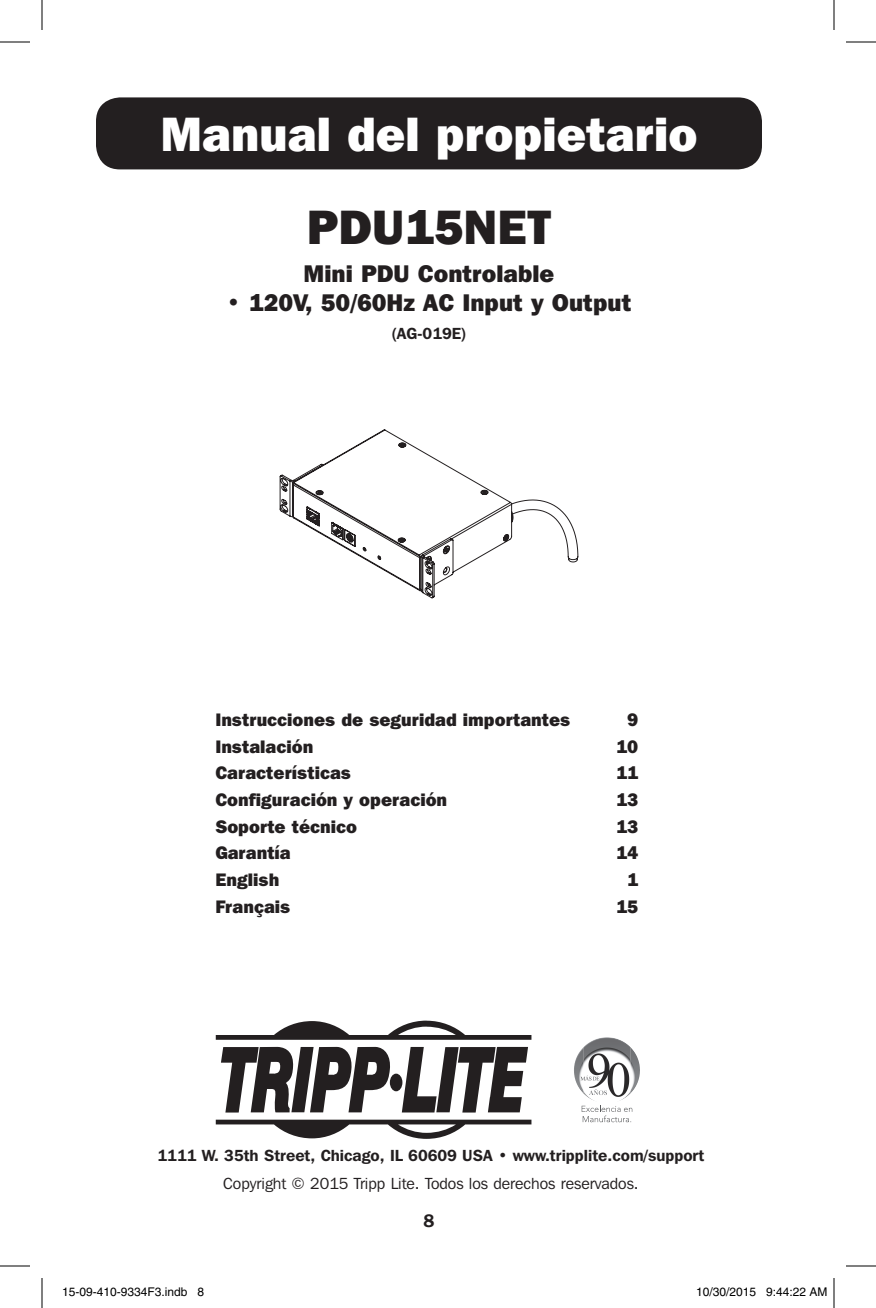
<style>
.page{position:relative;width:876px;height:1308px;background:#fff}
.page>*{position:absolute;margin:0;border:0;box-sizing:border-box;transform-origin:0 0}
.t1{font:800 48px "Franklin Gothic IT Cby BT";color:#fff}
.t2{font:800 48px "Franklin Gothic IT Cby BT";color:#231f20}
.t3{font:800 24px "Franklin Gothic IT Cby BT";color:#231f20}
.t4{font:800 18px "Franklin Gothic IT Cby BT";color:#231f20}
.t5{font:600 18px "Franklin Gothic IT Cby BT";color:#231f20}
.t6{font:600 16px "Franklin Gothic IT Cby BT";color:#231f20}
.t7{font:16px "Franklin Gothic IT Cby BT";color:#231f20}
.t8{font:12px "Helvetica";color:#000}
</style>
<div class="page">
<div style="left:96px;top:97px;width:666px;height:72px;background:#231f20;border-radius:24px"></div>
<div style="left:390px;top:1074px;width:12px;height:17px;background:#231f20;border-radius:50%"></div>
<svg style="left:221px;top:1047px;width:170px;height:66px"></svg>
<svg style="left:402px;top:1047px;width:126px;height:66px"></svg>
<svg style="left:216px;top:1021px;width:315px;height:19px"></svg>
<svg style="left:216px;top:1120px;width:315px;height:19px"></svg>
<svg style="left:279px;top:429px;width:300px;height:170px"></svg>
<img style="left:583px;top:1037px;width:23px;height:62px">
<img style="left:574px;top:1048px;width:9px;height:41px">
<img style="left:631px;top:1052px;width:9px;height:41px">
<svg style="left:582px;top:1105px;width:50px;height:17px"></svg>
<svg style="left:581px;top:1076px;width:19px;height:5px"></svg>
<hr style="left:0;top:42px;width:30px;height:1px;background:#000">
<hr style="left:846px;top:42px;width:30px;height:1px;background:#000">
<hr style="left:0;top:1266px;width:30px;height:1px;background:#000">
<hr style="left:846px;top:1266px;width:30px;height:1px;background:#000">
<hr style="left:42px;top:0;width:1px;height:30px;background:#000">
<hr style="left:42px;top:1278px;width:1px;height:30px;background:#000">
<hr style="left:834px;top:0;width:1px;height:30px;background:#000">
<hr style="left:834px;top:1278px;width:1px;height:30px;background:#000">
<div style="left:111px;top:1288px;width:5px;height:8px;border:1px solid #fff;border-radius:50%"></div>
<div style="left:110px;top:1287px;width:7px;height:10px;border:1px solid #fff;border-radius:50%"></div>
<div style="left:737px;top:1288px;width:5px;height:8px;border:1px solid #fff;border-radius:50%"></div>
<div style="left:736px;top:1287px;width:7px;height:10px;border:1px solid #fff;border-radius:50%"></div>
<p class="t1" style="left:161px;top:103px;width:539px">Manual del propietario</p>
<p class="t2" style="left:307px;top:197px;width:246px">PDU15NET</p>
<p class="t3" style="left:304px;top:258px;width:252px">Mini PDU Controlable</p>
<p class="t3" style="left:227px;top:287px;width:406px">• 120V, 50/60Hz AC Input y Output</p>
<p class="t6" style="left:391px;top:323px;width:77px">(AG-019E)</p>
<p class="t4" style="left:215px;top:708px;width:356px">Instrucciones de seguridad importantes</p>
<p class="t4" style="left:627px;top:708px;width:13px">9</p>
<p class="t4" style="left:215px;top:735px;width:99px">Instalación</p>
<p class="t4" style="left:616px;top:735px;width:24px">10</p>
<p class="t4" style="left:215px;top:762px;width:137px">Características</p>
<p class="t4" style="left:616px;top:762px;width:24px">11</p>
<p class="t4" style="left:215px;top:788px;width:233px">Configuración y operación</p>
<p class="t4" style="left:616px;top:788px;width:24px">13</p>
<p class="t4" style="left:215px;top:815px;width:143px">Soporte técnico</p>
<p class="t4" style="left:616px;top:815px;width:24px">13</p>
<p class="t4" style="left:215px;top:841px;width:77px">Garantía</p>
<p class="t4" style="left:616px;top:841px;width:24px">14</p>
<p class="t4" style="left:215px;top:868px;width:65px">English</p>
<p class="t4" style="left:627px;top:868px;width:13px">1</p>
<p class="t4" style="left:215px;top:895px;width:76px">Français</p>
<p class="t4" style="left:616px;top:895px;width:24px">15</p>
<p class="t6" style="left:158px;top:1145px;width:548px">1111 W. 35th Street, Chicago, IL 60609 USA • www.tripplite.com/support</p>
<p class="t7" style="left:223px;top:1173px;width:417px">Copyright © 2015 Tripp Lite. Todos los derechos reservados.</p>
<p class="t5" style="left:424px;top:1209px;width:12px">8</p>
<p class="t8" style="left:62px;top:1285px;width:144px">15-09-410-9334F3.indb 8</p>
<p class="t8" style="left:696px;top:1285px;width:133px">10/30/2015 9:44:22 AM</p>
</div>
